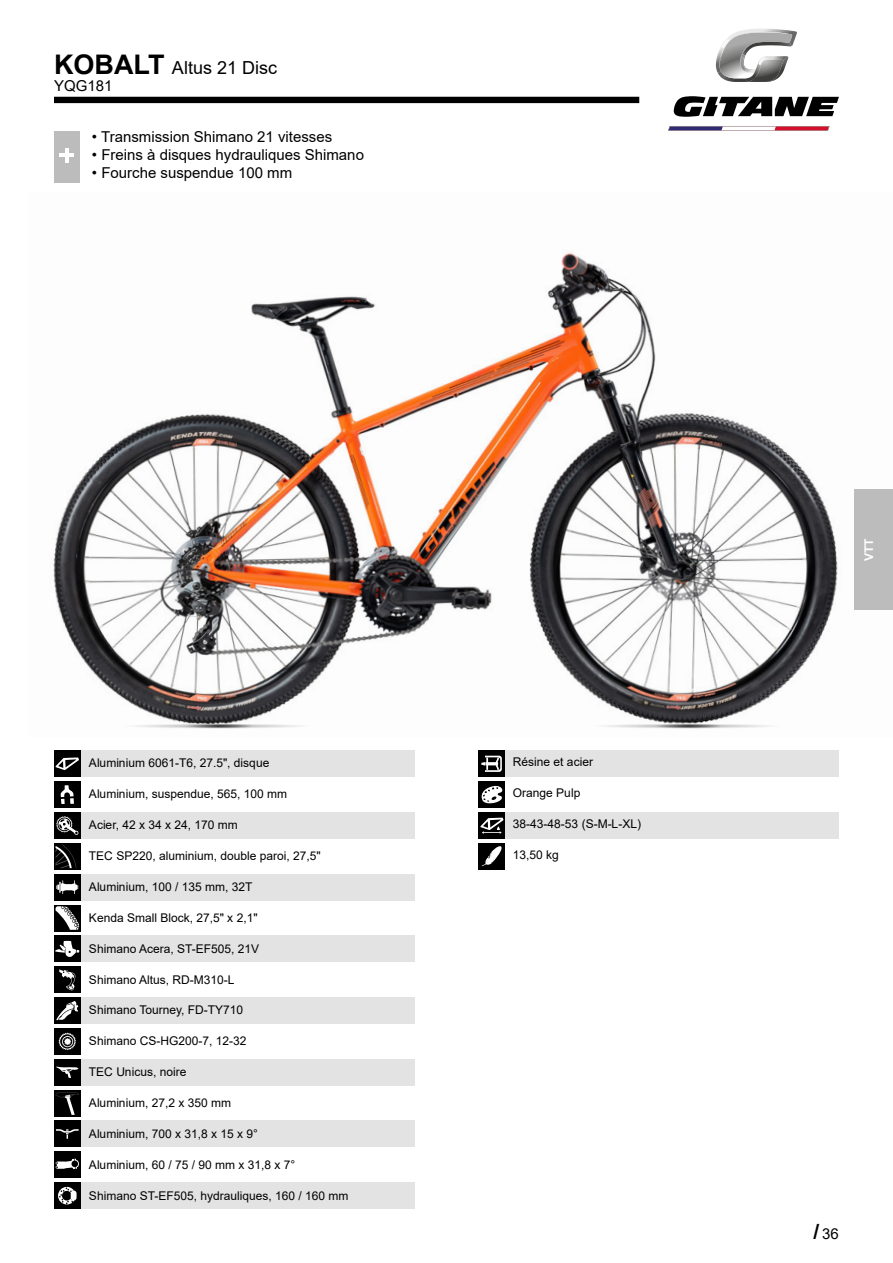
<style>
.page{position:relative;width:893px;height:1263px;background:#fff}
.page>*{position:absolute;margin:0;border:0;box-sizing:border-box;transform-origin:0 0}
.t1{font:18px "Arial";color:#000}
.t2{font:15px "Arial";color:#000}
.Peugeot_Specs_1{font:12px "Arial";color:#000}
.t3{font:700 12px "Arial";color:#fff}
.s1{font-weight:700;font-size:27px}
.s2{font-weight:700;font-size:21px}
</style>
<div class="page">
<img style="left:53px;top:253px;width:840px;height:465px">
<img style="left:135px;top:718px;width:166px;height:11px">
<img style="left:604px;top:718px;width:166px;height:11px">
<div style="left:81px;top:750px;width:334px;height:27px;background:#e3e3e3"></div>
<div style="left:81px;top:812px;width:334px;height:27px;background:#e3e3e3"></div>
<div style="left:81px;top:935px;width:334px;height:27px;background:#e3e3e3"></div>
<div style="left:81px;top:997px;width:334px;height:27px;background:#e3e3e3"></div>
<div style="left:81px;top:1059px;width:334px;height:26px;background:#e3e3e3"></div>
<div style="left:81px;top:1121px;width:334px;height:26px;background:#e3e3e3"></div>
<div style="left:81px;top:1182px;width:334px;height:27px;background:#e3e3e3"></div>
<div style="left:505px;top:750px;width:334px;height:27px;background:#e3e3e3"></div>
<div style="left:505px;top:812px;width:334px;height:27px;background:#e3e3e3"></div>
<div style="left:81px;top:874px;width:334px;height:26px;background:#e3e3e3"></div>
<div style="left:54px;top:750px;width:27px;height:27px;background:#000"></div>
<svg style="left:56px;top:757px;width:23px;height:13px"></svg>
<div style="left:54px;top:781px;width:27px;height:27px;background:#000"></div>
<svg style="left:61px;top:785px;width:13px;height:19px"></svg>
<div style="left:54px;top:131px;width:25px;height:52px;background:#bcbcbc"></div>
<hr style="left:65px;top:148px;width:3px;height:14px;background:#fff">
<hr style="left:59px;top:153px;width:15px;height:4px;background:#fff">
<div style="left:54px;top:1028px;width:27px;height:27px;background:#000"></div>
<svg style="left:59px;top:1033px;width:17px;height:17px"></svg>
<div style="left:54px;top:1059px;width:27px;height:26px;background:#000"></div>
<svg style="left:56px;top:1066px;width:22px;height:12px"></svg>
<div style="left:54px;top:1090px;width:27px;height:26px;background:#000"></div>
<svg style="left:56px;top:1092px;width:23px;height:23px"></svg>
<div style="left:54px;top:1121px;width:27px;height:26px;background:#000"></div>
<svg style="left:56px;top:1129px;width:23px;height:10px"></svg>
<div style="left:54px;top:1151px;width:27px;height:27px;background:#000"></div>
<svg style="left:56px;top:1159px;width:23px;height:10px"></svg>
<div style="left:54px;top:843px;width:27px;height:27px;background:#000"></div>
<svg style="left:56px;top:844px;width:20px;height:24px"></svg>
<div style="left:54px;top:874px;width:27px;height:26px;background:#000"></div>
<svg style="left:56px;top:880px;width:22px;height:14px"></svg>
<div style="left:54px;top:905px;width:27px;height:26px;background:#000"></div>
<svg style="left:56px;top:906px;width:23px;height:24px"></svg>
<div style="left:54px;top:966px;width:27px;height:27px;background:#000"></div>
<svg style="left:59px;top:969px;width:16px;height:21px"></svg>
<div style="left:54px;top:935px;width:27px;height:27px;background:#000"></div>
<svg style="left:55px;top:940px;width:24px;height:17px"></svg>
<div style="left:54px;top:997px;width:27px;height:27px;background:#000"></div>
<svg style="left:56px;top:1001px;width:22px;height:19px"></svg>
<div style="left:54px;top:812px;width:27px;height:27px;background:#000"></div>
<svg style="left:56px;top:816px;width:23px;height:19px"></svg>
<div style="left:479px;top:781px;width:26px;height:27px;background:#000"></div>
<svg style="left:481px;top:786px;width:21px;height:18px"></svg>
<div style="left:479px;top:812px;width:26px;height:27px;background:#000"></div>
<svg style="left:480px;top:818px;width:23px;height:16px"></svg>
<div style="left:478px;top:843px;width:27px;height:27px;background:#000"></div>
<svg style="left:482px;top:846px;width:20px;height:20px"></svg>
<div style="left:478px;top:750px;width:27px;height:27px;background:#000"></div>
<svg style="left:481px;top:756px;width:21px;height:16px"></svg>
<div style="left:54px;top:1182px;width:27px;height:27px;background:#000"></div>
<svg style="left:58px;top:1186px;width:19px;height:19px"></svg>
<div style="left:54px;top:97px;width:585px;height:6px;background:#000"></div>
<svg style="left:674px;top:96px;width:165px;height:21px"></svg>
<svg style="left:668px;top:126px;width:162px;height:5px"></svg>
<svg style="left:715px;top:29px;width:82px;height:53px"></svg>
<div style="left:855px;top:490px;width:38px;height:120px;background:#bcbcbc"></div>
<p class="t1" style="left:54px;top:55px;width:225px"><span class="s1">KOBALT</span> Altus 21 Disc</p>
<p class="t2" style="left:54px;top:75px;width:60px">YQG181</p>
<p class="t2" style="left:92px;top:126px;width:242px">• Transmission Shimano 21 vitesses</p>
<p class="t2" style="left:92px;top:144px;width:274px">• Freins à disques hydrauliques Shimano</p>
<p class="t2" style="left:92px;top:162px;width:202px">• Fourche suspendue 100 mm</p>
<p class="Peugeot_Specs_1" style="left:89px;top:755px;width:182px">Aluminium 6061-T6, 27.5", disque</p>
<p class="Peugeot_Specs_1" style="left:89px;top:786px;width:200px">Aluminium, suspendue, 565, 100 mm</p>
<p class="Peugeot_Specs_1" style="left:89px;top:816px;width:150px">Acier, 42 x 34 x 24, 170 mm</p>
<p class="Peugeot_Specs_1" style="left:89px;top:847px;width:233px">TEC SP220, aluminium, double paroi, 27,5"</p>
<p class="Peugeot_Specs_1" style="left:89px;top:878px;width:165px">Aluminium, 100 / 135 mm, 32T</p>
<p class="Peugeot_Specs_1" style="left:89px;top:909px;width:170px">Kenda Small Block, 27,5" x 2,1"</p>
<p class="Peugeot_Specs_1" style="left:89px;top:940px;width:172px">Shimano Acera, ST-EF505, 21V</p>
<p class="Peugeot_Specs_1" style="left:89px;top:971px;width:147px">Shimano Altus, RD-M310-L</p>
<p class="Peugeot_Specs_1" style="left:89px;top:1002px;width:156px">Shimano Tourney, FD-TY710</p>
<p class="Peugeot_Specs_1" style="left:89px;top:1033px;width:159px">Shimano CS-HG200-7, 12-32</p>
<p class="Peugeot_Specs_1" style="left:89px;top:1064px;width:99px">TEC Unicus, noire</p>
<p class="Peugeot_Specs_1" style="left:89px;top:1095px;width:144px">Aluminium, 27,2 x 350 mm</p>
<p class="Peugeot_Specs_1" style="left:89px;top:1125px;width:170px">Aluminium, 700 x 31,8 x 15 x 9°</p>
<p class="Peugeot_Specs_1" style="left:89px;top:1156px;width:208px">Aluminium, 60 / 75 / 90 mm x 31,8 x 7°</p>
<p class="Peugeot_Specs_1" style="left:89px;top:1187px;width:261px">Shimano ST-EF505, hydrauliques, 160 / 160 mm</p>
<p class="Peugeot_Specs_1" style="left:513px;top:754px;width:82px">Résine et acier</p>
<p class="Peugeot_Specs_1" style="left:513px;top:785px;width:69px">Orange Pulp</p>
<p class="Peugeot_Specs_1" style="left:513px;top:815px;width:130px">38-43-48-53 (S-M-L-XL)</p>
<p class="Peugeot_Specs_1" style="left:513px;top:846px;width:48px">13,50 kg</p>
<p class="t3" style="left:861px;top:561px;width:24px;rotate:-90deg">VTT</p>
<p class="t2" style="left:813px;top:1223px;width:27px"><span class="s2">/</span>36</p>
</div>
